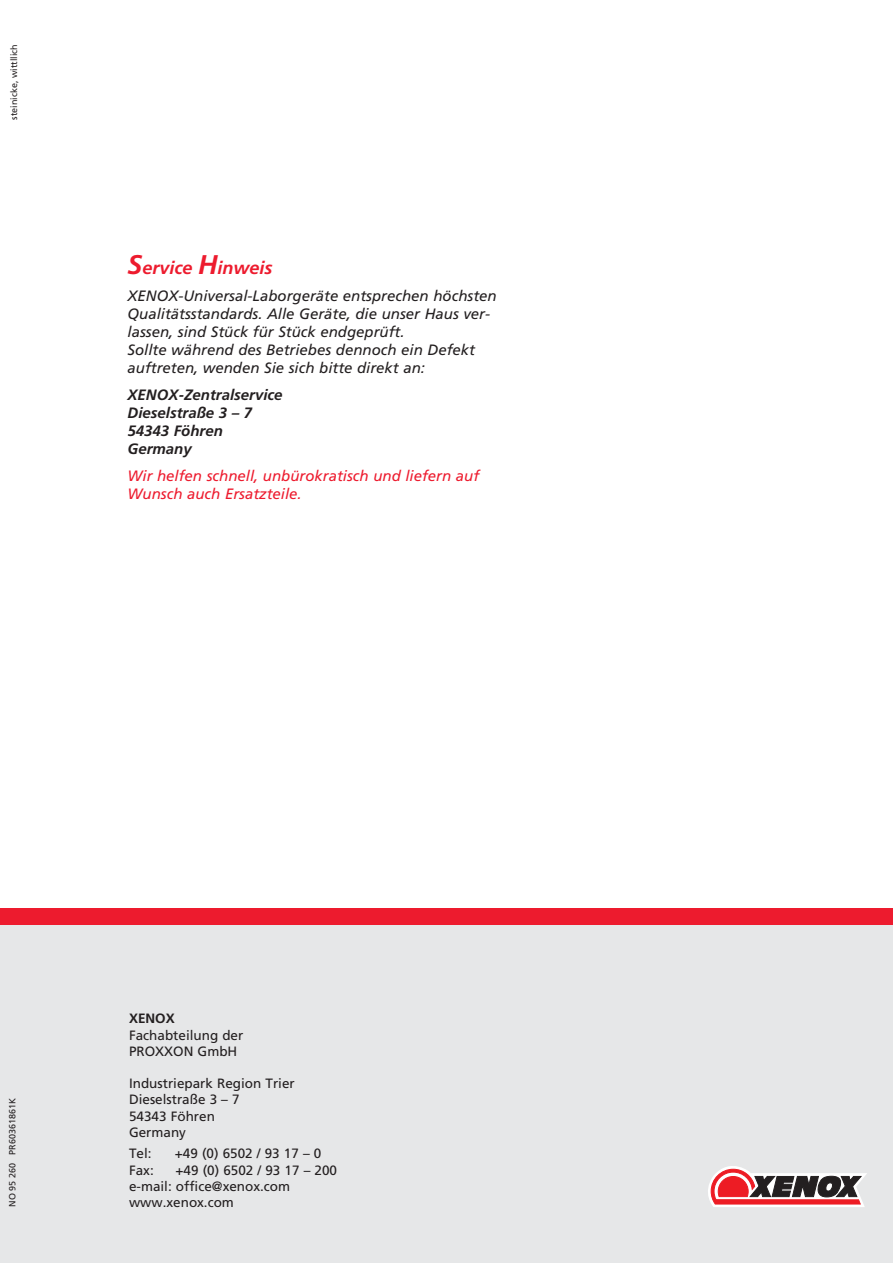
<style>
.page{position:relative;width:893px;height:1263px;background:#fff}
.page>*{position:absolute;margin:0;border:0;box-sizing:border-box;transform-origin:0 0}
.t1{font:italic 700 18px "Frutiger";color:#ed1b2e}
.t2{font:italic 15px/18px "Frutiger";color:#231f20}
.t3{font:italic 15px/18px "Frutiger";color:#ed1b2e}
.t4{font:italic 700 15px/18px "Frutiger";color:#231f20}
.t5{font:13.5px/16.2px "Frutiger";color:#231f20}
.t6{font:700 13.5px "Frutiger";color:#231f20}
.t7{font:9px "Frutiger";color:#231f20}
.s1{font-size:27px}
</style>
<div class="page">
<div style="left:0;top:918px;width:893px;height:345px;background:#e6e7e8"></div>
<div style="left:0;top:908px;width:893px;height:17px;background:#ed1b2e"></div>
<svg style="left:708px;top:1166px;width:159px;height:41px"></svg>
<p class="t7" style="left:10px;top:120px;width:77px;rotate:-90deg">steinicke, wittllich</p>
<p class="t1" style="left:127px;top:261px;width:146px"><span class="s1">S</span>ervice <span class="s1">H</span>inweis</p>
<p class="t2" style="left:127px;top:288px;width:371px">XENOX-Universal-Laborgeräte entsprechen höchsten Qualitätsstandards. Alle Geräte, die unser Haus ver&shy;lassen, sind Stück für Stück endgeprüft.<br>Sollte während des Betriebes dennoch ein Defekt auftreten, wenden Sie sich bitte direkt an:</p>
<p class="t4" style="left:127px;top:387px;width:156px">XENOX-Zentralservice<br>Dieselstraße 3 – 7<br>54343 Föhren<br>Germany</p>
<p class="t3" style="left:127px;top:468px;width:353px">Wir helfen schnell, unbürokratisch und liefern auf<br>Wunsch auch Ersatzteile.</p>
<p class="t7" style="left:9px;top:1207px;width:110px;rotate:-90deg">NO 95 260 PR60361861K</p>
<p class="t6" style="left:129px;top:1013px;width:47px">XENOX</p>
<p class="t5" style="left:129px;top:1028px;width:116px">Fachabteilung der<br>PROXXON GmbH</p>
<p class="t5" style="left:129px;top:1077px;width:167px">Industriepark Region Trier<br>Dieselstraße 3 – 7<br>54343 Föhren<br>Germany</p>
<p class="t5" style="left:129px;top:1147px;width:24px">Tel:</p>
<p class="t5" style="left:175px;top:1147px;width:148px">+49 (0) 6502 / 93 17 – 0</p>
<p class="t5" style="left:129px;top:1163px;width:26px">Fax:</p>
<p class="t5" style="left:129px;top:1163px;width:210px;text-indent:47px">+49 (0) 6502 / 93 17 – 200 e-mail: office@xenox.com</p>
<p class="t5" style="left:129px;top:1195px;width:106px">www.xenox.com</p>
</div>
